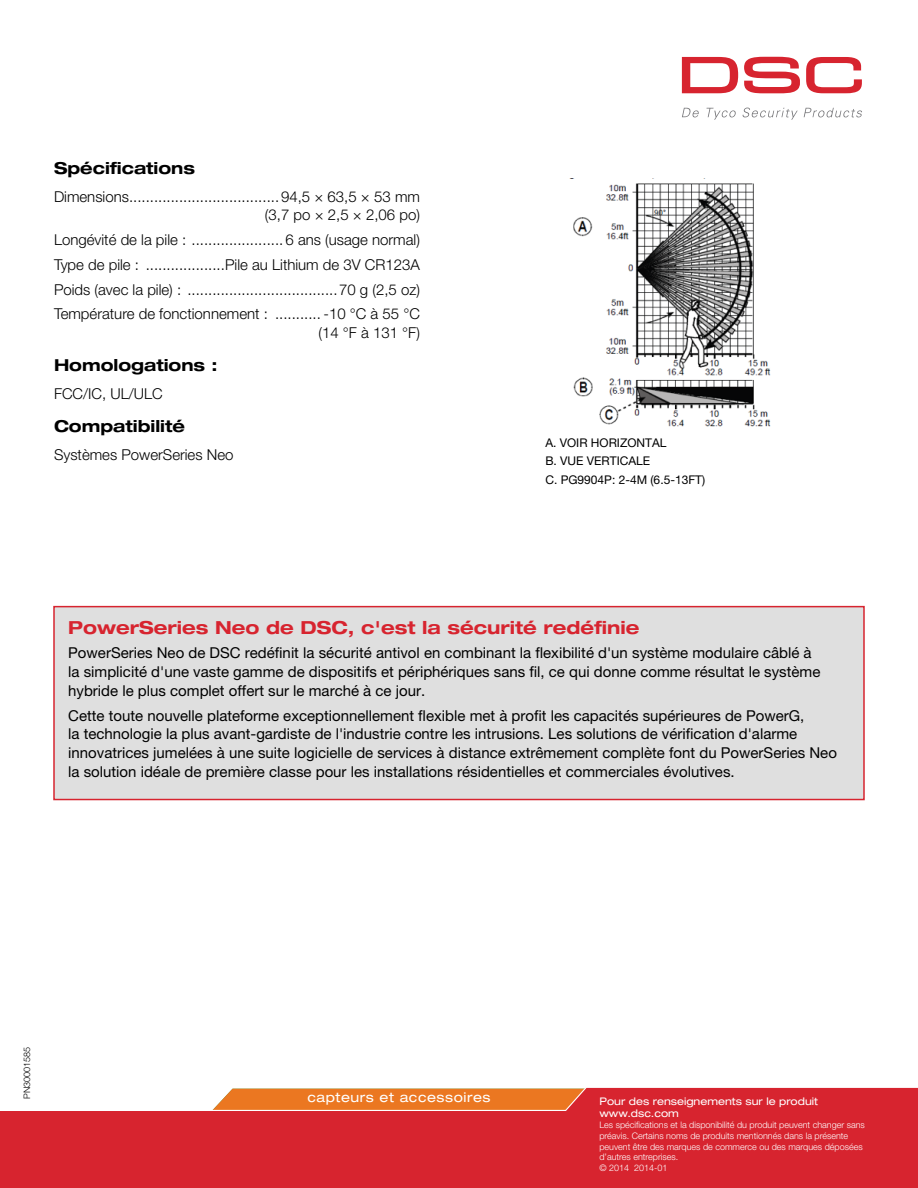
<style>
.page{position:relative;width:918px;height:1188px;background:#fff}
.page>*{position:absolute;margin:0;border:0;box-sizing:border-box;transform-origin:0 0}
.t1{font:700 expanded 18px "Helvetica Neue LT Pro";color:#d7242f}
.t2{font:700 expanded 16.5px "Helvetica Neue LT Std";color:#000}
.t3{font:15px/18.8px "Helvetica Neue LT Pro";color:#000}
.t4{font:300 15px/24.8px "Helvetica Neue LT Pro";color:#000;text-align:right}
.t5{font:expanded 13.5px "Helvetica Neue LT Std";letter-spacing:.04em;color:#fff}
.t6{font:300 expanded 13.5px "Helvetica Neue LT Std";letter-spacing:.04em;color:#fff}
.t7{font:500 12.3px/14.7px "Helvetica Neue LT Pro";color:#000}
.t8{font:12px/18.8px "Helvetica Neue LT Pro";color:#000}
.t9{font:expanded 10.5px/12.6px "Helvetica Neue LT Std";color:#fff}
.t10{font:300 9px/10.8px "Helvetica Neue LT Pro";color:#fff}
.t11{font:300 9px "Helvetica Neue LT Pro";color:#000}
</style>
<div class="page">
<svg style="left:0;top:1087px;width:918px;height:101px;background:#db3a3c"></svg>
<svg style="left:682px;top:57px;width:56px;height:36px"></svg>
<svg style="left:744px;top:57px;width:56px;height:36px"></svg>
<svg style="left:806px;top:57px;width:56px;height:36px"></svg>
<svg style="left:682px;top:108px;width:17px;height:9px"></svg>
<svg style="left:706px;top:108px;width:30px;height:12px"></svg>
<svg style="left:742px;top:108px;width:56px;height:12px"></svg>
<svg style="left:804px;top:108px;width:58px;height:9px"></svg>
<div style="left:54px;top:607px;width:810px;height:193px;background:#dfdfdf"></div>
<div style="left:53px;top:606px;width:812px;height:194px;border:2px solid #d7242f"></div>
<img style="left:569px;top:178px;width:185px;height:76px">
<svg style="left:573px;top:254px;width:198px;height:173px"></svg>
<p class="t2" style="left:54px;top:158px;width:143px">Spécifications</p>
<p class="t4" style="left:54px;top:187px;width:367px;line-height:18.8px">Dimensions....................................94,5 × 63,5 × 53 mm (3,7 po × 2,5 × 2,06 po)</p>
<p class="t4" style="left:54px;top:227px;width:368px;text-align:justify">Longévité de la pile : ...................... 6 ans (usage normal)<br>Type de pile : ...................Pile au Lithium de 3V CR123A Poids (avec la pile) : ....................................70 g (2,5 oz)<br>Température de fonctionnement : ........... -10 °C à 55 °C</p>
<p class="t4" style="left:318px;top:320px;width:103px">(14 °F à 131 °F)</p>
<p class="t2" style="left:54px;top:355px;width:165px">Homologations :</p>
<p class="t4" style="left:54px;top:381px;width:110px">FCC/IC, UL/ULC</p>
<p class="t2" style="left:54px;top:416px;width:133px">Compatibilité</p>
<p class="t4" style="left:54px;top:442px;width:181px">Systèmes PowerSeries Neo</p>
<p class="t8" style="left:545px;top:433px;width:115px">A. Voir horizontal<br>B. Vue vertical</p>
<p class="t7" style="left:526px;top:438px;width:171px">A. HORIZONTAL VIEW<br>B. VERTICAL VIEW<br>C. PG9904P: 2-4m (6.5 – 13ft)</p>
<p class="t8" style="left:545px;top:451px;width:161px;text-indent:98px">e<br>C. PG9904P: 2-4m (6.5-13ft)</p>
<p class="t1" style="left:68px;top:616px;width:573px">PowerSeries Neo de DSC, c'est la sécurité redéfinie</p>
<p class="t3" style="left:68px;top:644px;width:754px">PowerSeries Neo de DSC redéfinit la sécurité antivol en combinant la flexibilité d'un système modulaire câblé à la simplicité d'une vaste gamme de dispositifs et périphériques sans fil, ce qui donne comme résultat le système hybride le plus complet offert sur le marché à ce jour.</p>
<p class="t3" style="left:68px;top:706px;width:770px">Cette toute nouvelle plateforme exceptionnellement flexible met à profit les capacités supérieures de PowerG,<br>la technologie la plus avant-gardiste de l'industrie contre les intrusions. Les solutions de vérification d'alarme innovatrices jumelées à une suite logicielle de services à distance extrêmement complète font du PowerSeries Neo la solution idéale de première classe pour les installations résidentielles et commerciales évolutives.</p>
<p class="t11" style="left:22px;top:1099px;width:54px;rotate:-90deg">PN30001585</p>
<p class="t5" style="left:307px;top:1089px;width:185px">capteurs et accessoires</p>
<p class="t6" style="left:339px;top:1089px;width:121px">communications</p>
<p class="t9" style="left:599px;top:1094px;width:220px">Pour des renseignements sur le produit www.dsc.com</p>
<p class="t10" style="left:599px;top:1119px;width:267px">Les spécifications et la disponibilité du produit peuvent changer sans préavis. Certains noms de produits mentionnés dans la présente peuvent être des marques de commerce ou des marques déposées d’autres entreprises.<br>© 2014 2014-01</p>
</div>
